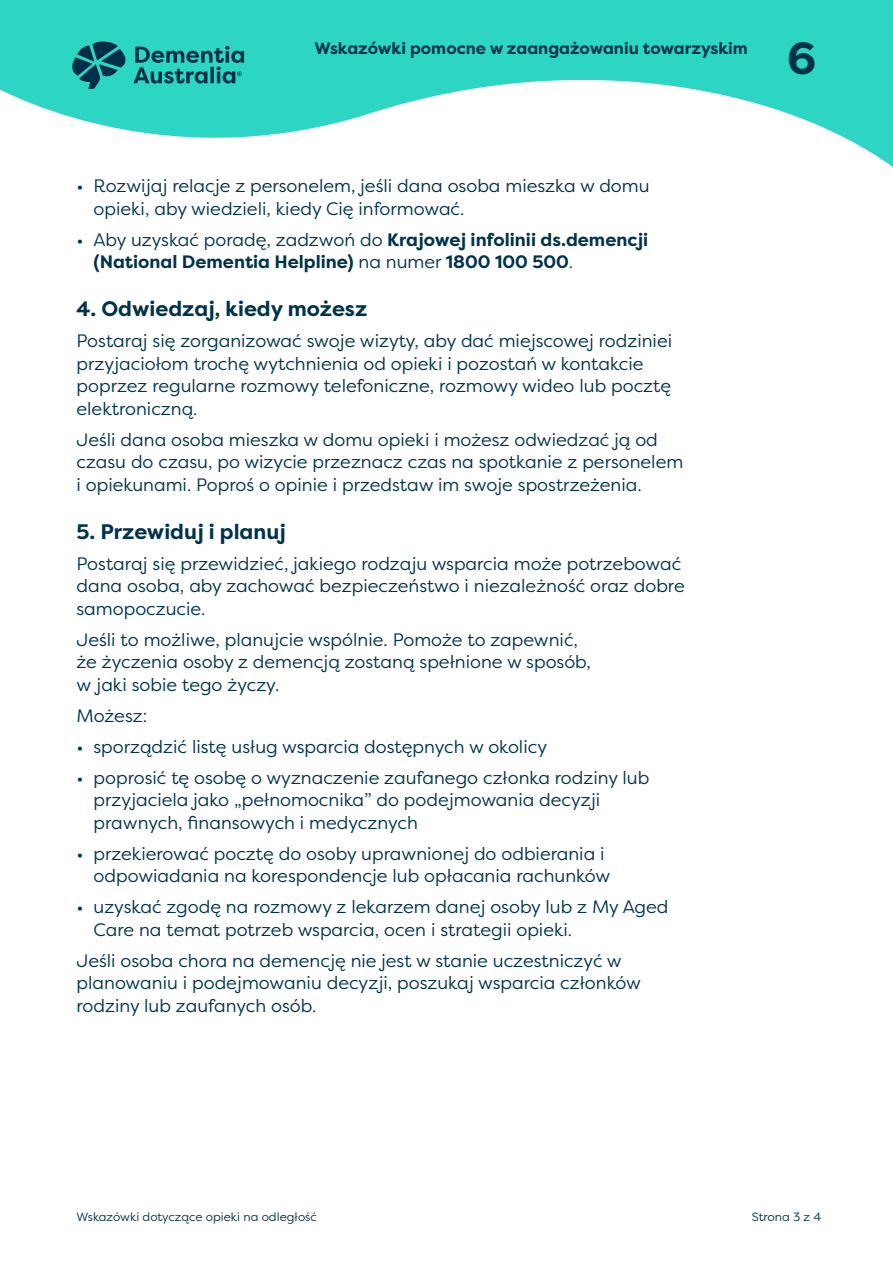
<style>
.page{position:relative;width:893px;height:1263px;background:#fff}
.page>*{position:absolute;margin:0;border:0;box-sizing:border-box;transform-origin:0 0}
.t1{font:700 45px "Filson Pro";color:#00334a}
.t2{font:700 21px "Filson Pro";color:#00334a}
.t3{font:18px/22.5px "Filson Pro";color:#00334a}
.t4{font:700 18px/22.5px "Filson Pro";color:#00334a}
.t5{font:700 16.5px "Filson Pro";color:#00334a}
.t6{font:12px "Filson Pro";color:#00334a}
.s1{font-weight:400}
</style>
<div class="page">
<svg style="left:0;top:0;width:893px;height:167px;fill:#2cd5c4"></svg>
<svg style="left:72px;top:41px;width:172px;height:48px;background:#1d9d9a"></svg>
<p class="t5" style="left:315px;top:38px;width:435px">Wskazówki pomocne w zaangażowaniu towarzyskim</p>
<h1 class="t1" style="left:787px;top:30px;width:31px">6</h1>
<p class="t3" style="left:94px;top:174px;width:558px;text-indent:-17px">• Rozwijaj relacje z personelem, jeśli dana osoba mieszka w domu opieki, aby wiedzieli, kiedy Cię informować.</p>
<p class="t4" style="left:94px;top:228px;width:556px;text-indent:-17px"><span class="s1">• Aby uzyskać poradę, zadzwoń do</span> Krajowej infolinii ds.demencji (National Dementia Helpline) <span class="s1">na numer</span> 1800 100 500<span class="s1">.</span></p>
<p class="t2" style="left:77px;top:295px;width:292px">4. Odwiedzaj, kiedy możesz</p>
<p class="t3" style="left:77px;top:329px;width:597px">Postaraj się zorganizować swoje wizyty, aby dać miejscowej rodziniei przyjaciołom trochę wytchnienia od opieki i pozostań w kontakcie poprzez regularne rozmowy telefoniczne, rozmowy wideo lub pocztę elektroniczną.</p>
<p class="t3" style="left:77px;top:428px;width:608px">Jeśli dana osoba mieszka w domu opieki i możesz odwiedzać ją od czasu do czasu, po wizycie przeznacz czas na spotkanie z personelem i opiekunami. Poproś o opinie i przedstaw im swoje spostrzeżenia.</p>
<p class="t2" style="left:77px;top:518px;width:211px">5. Przewiduj i planuj</p>
<p class="t3" style="left:77px;top:552px;width:610px">Postaraj się przewidzieć, jakiego rodzaju wsparcia może potrzebować dana osoba, aby zachować bezpieczeństwo i niezależność oraz dobre samopoczucie.</p>
<p class="t3" style="left:77px;top:628px;width:516px">Jeśli to możliwe, planujcie wspólnie. Pomoże to zapewnić, że życzenia osoby z demencją zostaną spełnione w sposób, w jaki sobie tego życzy.</p>
<p class="t3" style="left:77px;top:704px;width:72px">Możesz:</p>
<p class="t3" style="left:77px;top:735px;width:472px">• sporządzić listę usług wsparcia dostępnych w okolicy</p>
<p class="t3" style="left:94px;top:766px;width:557px;text-indent:-17px">• poprosić tę osobę o wyznaczenie zaufanego członka rodziny lub przyjaciela jako „pełnomocnika” do podejmowania decyzji prawnych, finansowych i medycznych</p>
<p class="t3" style="left:94px;top:842px;width:518px;text-indent:-17px">• przekierować pocztę do osoby uprawnionej do odbierania i odpowiadania na korespondencje lub opłacania rachunków</p>
<p class="t3" style="left:94px;top:895px;width:576px;text-indent:-17px">• uzyskać zgodę na rozmowy z lekarzem danej osoby lub z My Aged<br>Care na temat potrzeb wsparcia, ocen i strategii opieki.</p>
<p class="t3" style="left:77px;top:949px;width:566px">Jeśli osoba chora na demencję nie jest w stanie uczestniczyć w planowaniu i podejmowaniu decyzji, poszukaj wsparcia członków rodziny lub zaufanych osób.</p>
<p class="t6" style="left:77px;top:1209px;width:242px">Wskazówki dotyczące opieki na odległość</p>
<p class="t6" style="left:752px;top:1209px;width:71px">Strona 3 z 4</p>
</div>
